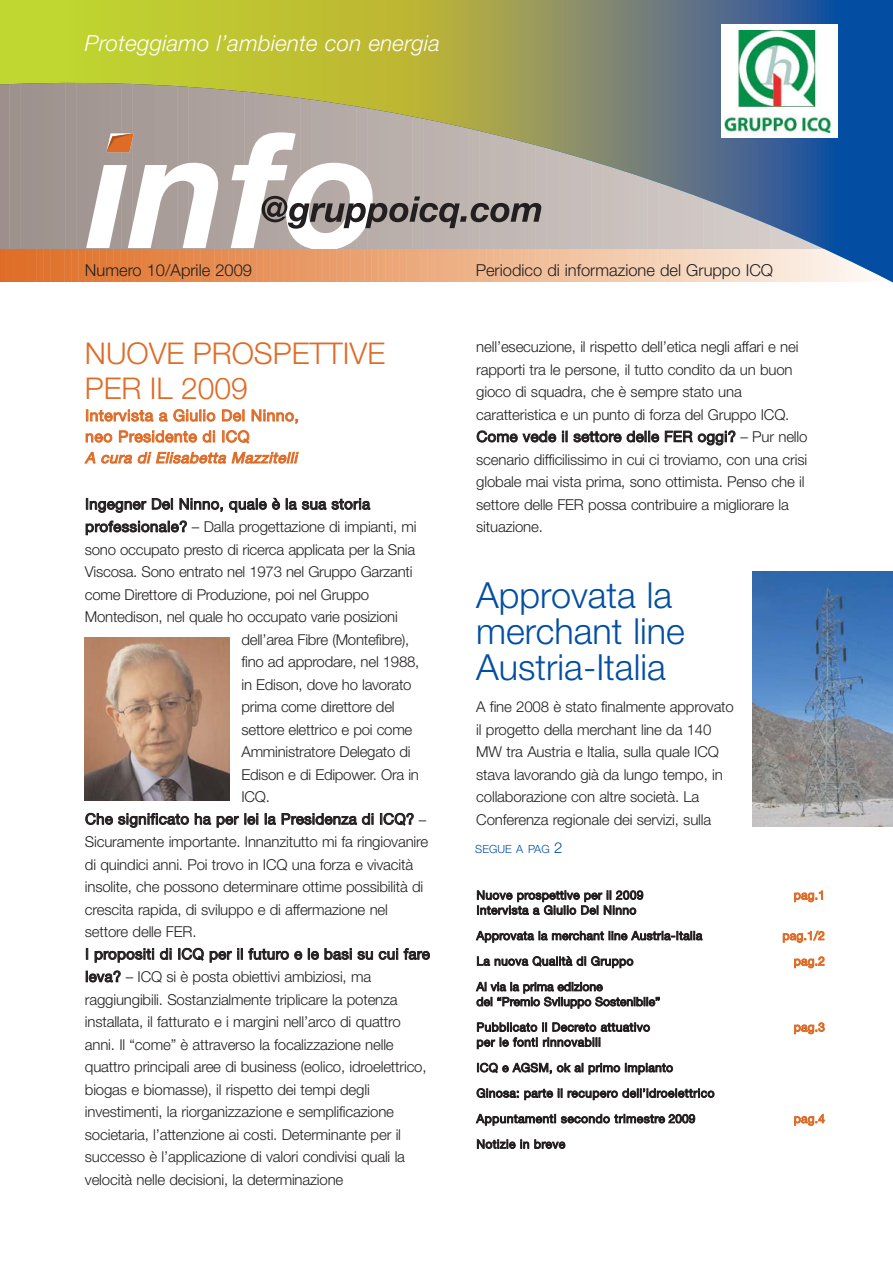
<style>
.page{position:relative;width:893px;height:1263px;background:#fff}
.page>*{position:absolute;margin:0;border:0;box-sizing:border-box;transform-origin:0 0}
.t1{font:300 36px/36px "Helvetica Neue";color:#034ea2}
.t2{font:300 30px/34.5px "Helvetica Neue";color:#de6c27}
.t3{font:italic 300 22.2px "Helvetica Neue";letter-spacing:.01em;color:#fff}
.t4{font:300 16.5px "Helvetica Neue";color:#231f20}
.t5{font:15.75px/21px "Helvetica Neue";letter-spacing:.03em;color:#de6c27}
.t6{font:300 15px/22.5px "Helvetica Neue";letter-spacing:-.01em;color:#231f20}
.t7{font:15px "Helvetica Neue";letter-spacing:.02em;color:#231f20}
.t8{font:italic 15px "Helvetica Neue";color:#de6c27}
.t9{font:12px/25.5px "Helvetica Neue";letter-spacing:.025em;color:#231f20}
.t10{font:12px/15px "Helvetica Neue";letter-spacing:.005em;color:#231f20}
.t11{font:12px "Helvetica Neue";letter-spacing:.015em;color:#de6c27}
.t12{font:300 11.25px "Helvetica Neue";color:#034ea2}
.s1{font-weight:400}
.s2{font-weight:300}
.s3{font-size:15px}
</style>
<div class="page">
<hr style="left:892px;top:64px;width:1px;height:185px;background:#ded8d5">
<svg style="left:0;top:0;width:892px;height:282px;background:#a3a284"></svg>
<div style="left:721px;top:24px;width:116px;height:113px;background:#fff"></div>
<img style="left:724px;top:31px;width:107px;height:104px">
<img style="left:85px;top:638px;width:144px;height:162px">
<img style="left:752px;top:572px;width:140px;height:255px">
<h3 class="t3" style="left:85px;top:35px;width:357px">Proteggiamo l’ambiente con energia</h3>
<p class="t4" style="left:85px;top:264px;width:169px">Numero 10/Aprile 2009</p>
<p class="t4" style="left:475px;top:264px;width:299px">Periodico di informazione del Gruppo ICQ</p>
<h2 class="t2" style="left:85px;top:339px;width:302px">NUOVE PROSPETTIVE<br>PER IL 2009</h2>
<p class="t5" style="left:85px;top:406px;width:215px">Intervista a Giulio Del Ninno, neo Presidente di ICQ</p>
<p class="t8" style="left:85px;top:452px;width:216px">A cura di Elisabetta Mazzitelli</p>
<p class="t7" style="left:85px;top:499px;width:286px">Ingegner Del Ninno, quale è la sua storia</p>
<p class="t6" style="left:85px;top:517px;width:333px"><span class="s1">professionale?</span> – Dalla progettazione di impianti, mi</p>
<p class="t6" style="left:85px;top:539px;width:332px">sono occupato presto di ricerca applicata per la Snia</p>
<p class="t6" style="left:85px;top:562px;width:329px">Viscosa. Sono entrato nel 1973 nel Gruppo Garzanti</p>
<p class="t6" style="left:85px;top:584px;width:286px">come Direttore di Produzione, poi nel Gruppo</p>
<p class="t6" style="left:85px;top:607px;width:314px">Montedison, nel quale ho occupato varie posizioni</p>
<p class="t6" style="left:241px;top:629px;width:169px">dell’area Fibre (Montefibre),</p>
<p class="t6" style="left:241px;top:652px;width:179px">fino ad approdare, nel 1988,</p>
<p class="t6" style="left:241px;top:674px;width:171px">in Edison, dove ho lavorato</p>
<p class="t6" style="left:241px;top:697px;width:155px">prima come direttore del</p>
<p class="t6" style="left:241px;top:719px;width:172px">settore elettrico e poi come</p>
<p class="t6" style="left:241px;top:742px;width:171px">Amministratore Delegato di</p>
<p class="t6" style="left:241px;top:764px;width:179px">Edison e di Edipower. Ora in</p>
<p class="t6" style="left:241px;top:787px;width:30px">ICQ.</p>
<p class="t7" style="left:85px;top:814px;width:343px">Che significato ha per lei la Presidenza di ICQ? <span class="s2">–</span></p>
<p class="t6" style="left:85px;top:832px;width:345px">Sicuramente importante. Innanzitutto mi fa ringiovanire</p>
<p class="t6" style="left:85px;top:854px;width:330px">di quindici anni. Poi trovo in ICQ una forza e vivacità</p>
<p class="t6" style="left:85px;top:877px;width:340px">insolite, che possono determinare ottime possibilità di</p>
<p class="t6" style="left:85px;top:899px;width:304px">crescita rapida, di sviluppo e di affermazione nel</p>
<p class="t6" style="left:85px;top:922px;width:113px">settore delle FER.</p>
<p class="t6" style="left:85px;top:944px;width:346px"><span class="s1">I propositi di ICQ per il futuro e le basi su cui fare leva?</span> – ICQ si è posta obiettivi ambiziosi, ma raggiungibili. Sostanzialmente triplicare la potenza installata, il fatturato e i margini nell’arco di quattro anni. Il “come” è attraverso la focalizzazione nelle quattro principali aree di business (eolico, idroelettrico, biogas e biomasse), il rispetto dei tempi degli investimenti, la riorganizzazione e semplificazione societaria, l’attenzione ai costi. Determinante per il successo è l’applicazione di valori condivisi quali la velocità nelle decisioni, la determinazione</p>
<p class="t6" style="left:476px;top:337px;width:333px">nell’esecuzione, il rispetto dell’etica negli affari e nei rapporti tra le persone, il tutto condito da un buon gioco di squadra, che è sempre stato una caratteristica e un punto di forza del Gruppo ICQ.<br><span class="s1">Come vede il settore delle FER oggi?</span> – Pur nello scenario difficilissimo in cui ci troviamo, con una crisi globale mai vista prima, sono ottimista. Penso che il settore delle FER possa contribuire a migliorare la situazione.</p>
<h1 class="t1" style="left:476px;top:581px;width:210px">Approvata la merchant line<br>Austria-Italia</h1>
<p class="t6" style="left:476px;top:697px;width:259px">A fine 2008 è stato finalmente approvato il progetto della merchant line da 140<br>MW tra Austria e Italia, sulla quale ICQ stava lavorando già da lungo tempo, in collaborazione con altre società. La Conferenza regionale dei servizi, sulla</p>
<p class="t12" style="left:475px;top:845px;width:89px">SEGUE A PAG <span class="s3">2</span></p>
<p class="t9" style="left:476px;top:884px;width:168px">Nuove prospettive per il 2009</p>
<p class="t11" style="left:793px;top:891px;width:33px">pag.1</p>
<p class="t9" style="left:476px;top:899px;width:227px">Intervista a Giulio Del Ninno<br>Approvata la merchant line Austria-Italia</p>
<p class="t11" style="left:782px;top:931px;width:44px">pag.1/2</p>
<p class="t9" style="left:476px;top:950px;width:158px">La nuova Qualità di Gruppo</p>
<p class="t11" style="left:793px;top:957px;width:33px">pag.2</p>
<p class="t10" style="left:476px;top:980px;width:185px">Al via la prima edizione<br>del “Premio Sviluppo Sostenibile”</p>
<p class="t9" style="left:476px;top:1016px;width:175px">Pubblicato il Decreto attuativo</p>
<p class="t11" style="left:793px;top:1023px;width:33px">pag.3</p>
<p class="t9" style="left:476px;top:1031px;width:239px">per le fonti rinnovabili<br>ICQ e AGSM, ok al primo impianto Ginosa: parte il recupero dell’idroelettrico Appuntamenti secondo trimestre 2009</p>
<p class="t11" style="left:793px;top:1114px;width:33px">pag.4</p>
<p class="t9" style="left:476px;top:1133px;width:90px">Notizie in breve</p>
</div>
